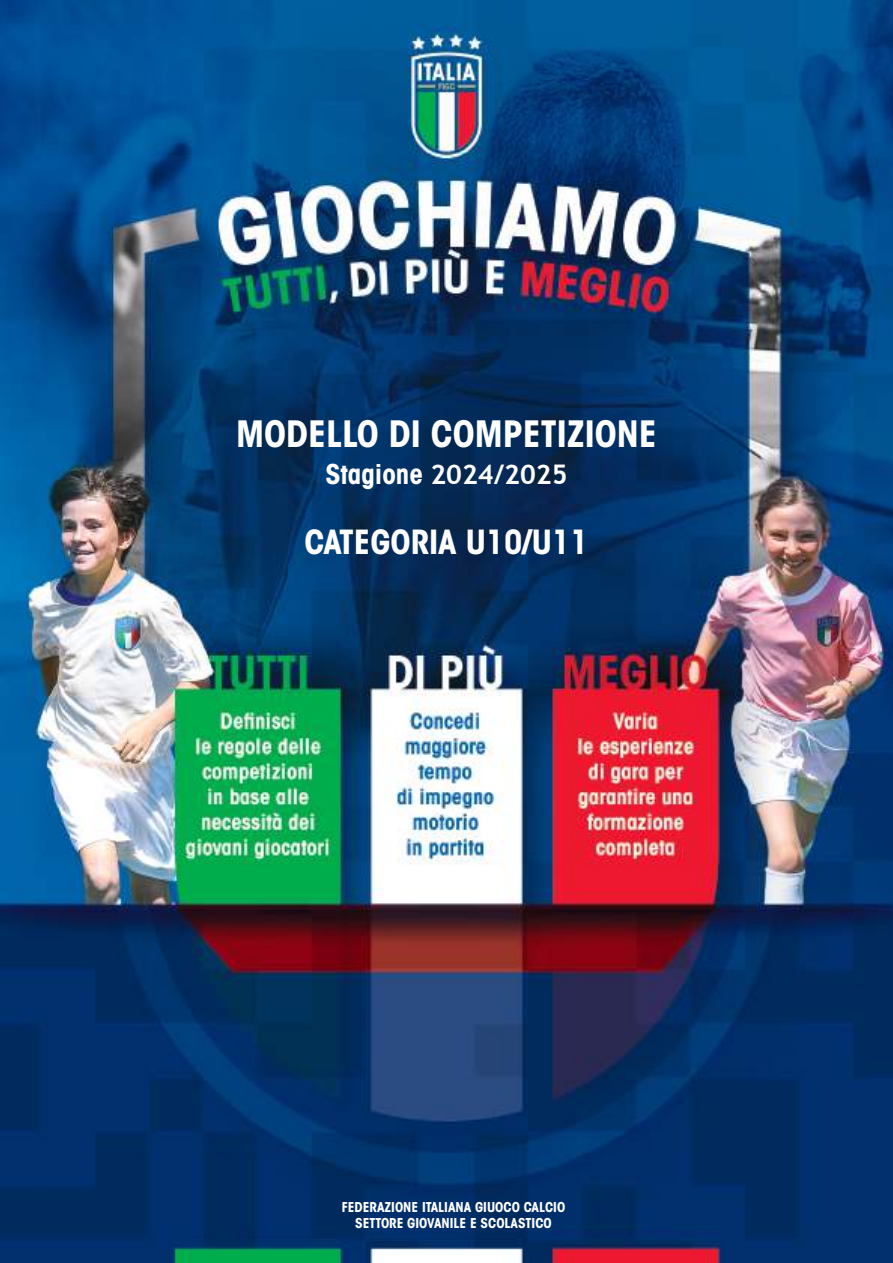
<style>
.page{position:relative;width:893px;height:1263px;background:#fff}
.page>*{position:absolute;margin:0;border:0;box-sizing:border-box;transform-origin:0 0}
.t1{font:700 condensed 36px "ITC Avant Garde Std";color:#fff}
.t2{font:700 condensed 33px "ITC Avant Garde Std";color:#fff}
.t3{font:700 27px "Trebuchet MS";color:#fff}
.t4{font:700 condensed 13.5px/16.2px "ITC Avant Garde Std";color:#fff;text-align:center}
.s1{font-family:"ITC Avant Garde Std";font-stretch:condensed}
</style>
<div class="page">
<img style="left:0;top:0;width:893px;height:1263px">
<h1 class="t1" style="left:236px;top:421px;width:422px">MODELLO DI COMPETIZIONE</h1>
<h3 class="t3" style="left:325px;top:457px;width:244px"><span class="s1">Stagione</span> 2024/2025</h3>
<h2 class="t2" style="left:304px;top:529px;width:286px">CATEGORIA U10/U11</h2>
<p class="t4" style="left:342px;top:1200px;width:225px">FEDERAZIONE ITALIANA GIUOCO CALCIO<br>SETTORE GIOVANILE E SCOLASTICO</p>
</div>
